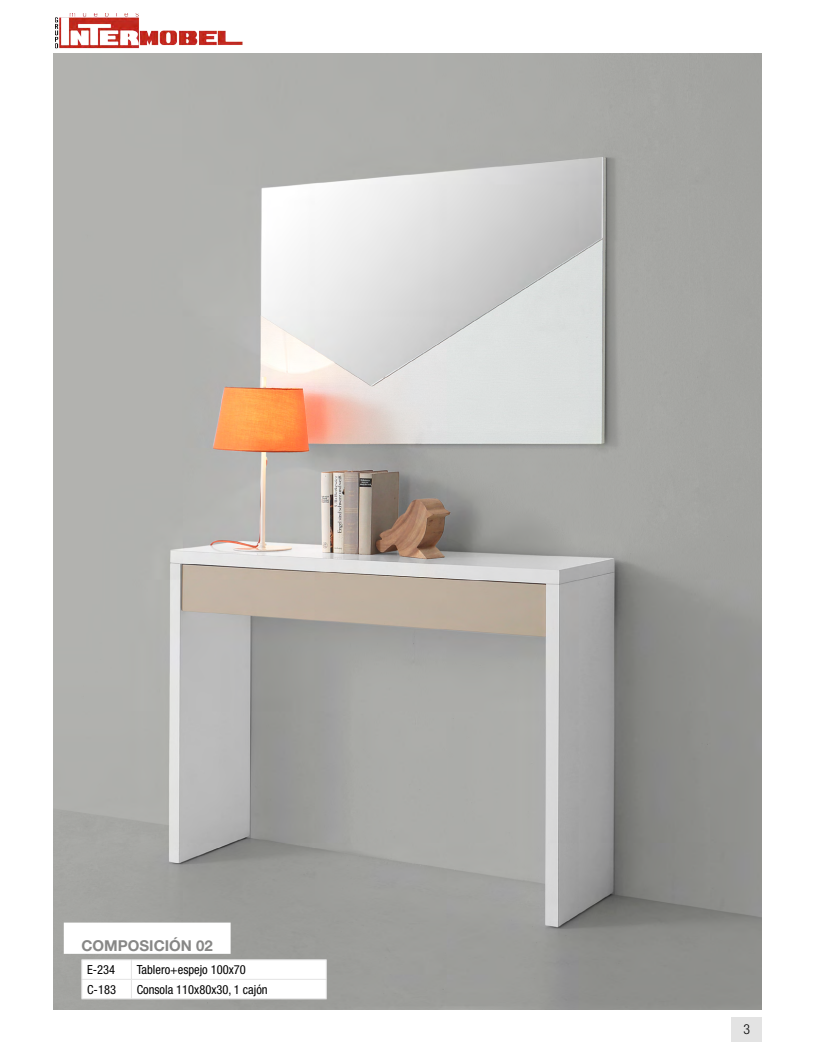
<style>
.page{position:relative;width:815px;height:1063px;background:#fff}
.page>*{position:absolute;margin:0;border:0;box-sizing:border-box;transform-origin:0 0}
.Composicion{font:700 15px "Helvetica Neue LT Std";color:#878786}
.t1{font:300 condensed 13.75px "Helvetica Neue LT Std";color:#000}
.tabla_izquierda{font:condensed 12.5px "Helvetica Neue LT Std";color:#000}
</style>
<div class="page">
<div style="left:731px;top:1017px;width:31px;height:24px;background:#e3e3e3"></div>
<img style="left:53px;top:53px;width:709px;height:957px">
<div style="left:64px;top:923px;width:167px;height:31px;background:#fff"></div>
<hr style="left:81px;top:959px;width:50px;height:1px;background:#e3e3e3">
<hr style="left:131px;top:959px;width:196px;height:1px;background:#e3e3e3">
<svg style="left:81px;top:960px;width:246px;height:39px"></svg>
<hr style="left:81px;top:999px;width:50px;height:1px;background:#e3e3e3">
<hr style="left:131px;top:999px;width:196px;height:1px;background:#e3e3e3">
<img style="left:56px;top:13px;width:187px;height:36px">
<p class="Composicion" style="left:81px;top:936px;width:133px">COMPOSICIÓN 02</p>
<p class="tabla_izquierda" style="left:87px;top:962px;width:30px">E-234</p>
<p class="tabla_izquierda" style="left:137px;top:962px;width:111px">Tablero+espejo 100x70</p>
<p class="tabla_izquierda" style="left:87px;top:982px;width:30px">C-183</p>
<p class="tabla_izquierda" style="left:137px;top:982px;width:133px">Consola 110x80x30, 1 cajón</p>
<p class="t1" style="left:743px;top:1021px;width:8px">3</p>
</div>
